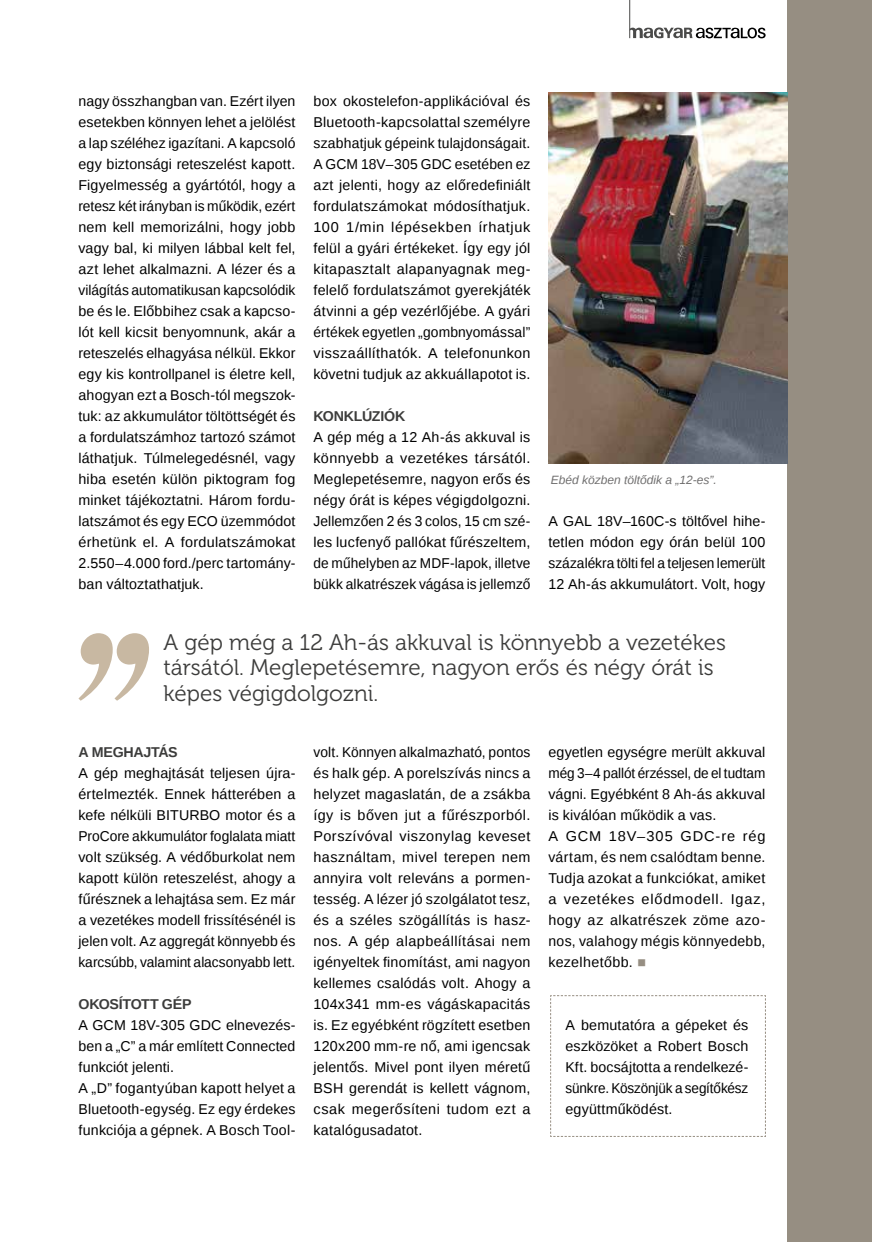
<style>
.page{position:relative;width:872px;height:1242px;background:#fff}
.page>*{position:absolute;margin:0;border:0;box-sizing:border-box;transform-origin:0 0}
.t1{font:22.5px/25.5px "Museo 300";color:#3c3c3b}
.t2{font:14.25px/21px "Liberation Sans";letter-spacing:.015em;color:#000;text-align:justify}
.t3{font:700 14.25px "Liberation Sans";letter-spacing:-.015em;color:#3c3c3b}
.t4{font:italic 12px "Liberation Sans";color:#706f6f}
.s1{color:#968e82}
</style>
<div class="page">
<div style="left:787px;top:0;width:85px;height:1242px;background:#968e82"></div>
<svg style="left:630px;top:27px;width:135px;height:11px"></svg>
<hr style="left:629px;top:0;width:1px;height:38px;background:#4a4a49">
<img style="left:548px;top:93px;width:240px;height:370px">
<svg style="left:78px;top:633px;width:71px;height:67px"></svg>
<svg style="left:550px;top:995px;width:216px;height:142px"></svg>
<p class="t2" style="left:78px;top:91px;width:218px">nagy összhangban van. Ezért ilyen esetekben könnyen lehet a jelölést a lap széléhez igazítani. A kapcsoló egy biztonsági reteszelést kapott.<br>Figyelmesség a gyártótól, hogy a retesz két irányban is működik, ezért nem kell memorizálni, hogy jobb vagy bal, ki milyen lábbal kelt fel, azt lehet alkalmazni. A lézer és a világítás automatikusan kapcsolódik be és le. Előbbihez csak a kapcso&shy;lót kell kicsit benyomnunk, akár a reteszelés elhagyása nélkül. Ekkor egy kis kontrollpanel is életre kell, ahogyan ezt a Bosch-tól megszok&shy;tuk: az akkumulátor töltöttségét és a fordulatszámhoz tartozó számot láthatjuk. Túlmelegedésnél, vagy hiba esetén külön piktogram fog minket tájékoztatni. Három fordu&shy;latszámot és egy ECO üzemmódot érhetünk el. A fordulatszámokat 2.550–4.000 ford./perc tartomány&shy;ban változtathatjuk.</p>
<p class="t2" style="left:313px;top:91px;width:218px">box okostelefon-applikációval és Bluetooth-kapcsolattal személyre szabhatjuk gépeink tulajdonságait.<br>A GCM 18V–305 GDC esetében ez azt jelenti, hogy az előredefiniált fordulatszámokat módosíthatjuk.<br>100 1/min lépésekben írhatjuk felül a gyári értékeket. Így egy jól kitapasztalt alapanyagnak meg&shy;felelő fordulatszámot gyerekjáték átvinni a gép vezérlőjébe. A gyári értékek egyetlen „gombnyomással” visszaállíthatók. A telefonunkon követni tudjuk az akkuállapotot is.</p>
<p class="t3" style="left:313px;top:406px;width:93px">KONKLÚZIÓK</p>
<p class="t2" style="left:313px;top:427px;width:218px">A gép még a 12 Ah-ás akkuval is könnyebb a vezetékes társától.<br>Meglepetésemre, nagyon erős és négy órát is képes végigdolgozni.<br>Jellemzően 2 és 3 colos, 15 cm szé&shy;les lucfenyő pallókat fűrészeltem, de műhelyben az MDF-lapok, illetve bükk alkatrészek vágása is jellemző</p>
<p class="t4" style="left:551px;top:472px;width:168px">Ebéd közben töltődik a „12-es”.</p>
<p class="t2" style="left:548px;top:511px;width:218px">A GAL 18V–160C-s töltővel hihe&shy;tetlen módon egy órán belül 100 százalékra tölti fel a teljesen lemerült 12 Ah-ás akkumulátort. Volt, hogy</p>
<h1 class="t1" style="left:163px;top:629px;width:564px">A gép még a 12 Ah-ás akkuval is könnyebb a vezetékes társától. Meglepetésemre, nagyon erős és négy órát is képes végigdolgozni.</h1>
<p class="t3" style="left:78px;top:742px;width:101px">A MEGHAJTÁS</p>
<p class="t2" style="left:78px;top:763px;width:218px">A gép meghajtását teljesen újra&shy;értelmezték. Ennek hátterében a kefe nélküli BITURBO motor és a ProCore akkumulátor foglalata miatt volt szükség. A védőburkolat nem kapott külön reteszelést, ahogy a fűrésznek a lehajtása sem. Ez már a vezetékes modell frissítésénél is jelen volt. Az aggregát könnyebb és karcsúbb, valamint alacsonyabb lett.</p>
<p class="t3" style="left:78px;top:994px;width:115px">OKOSÍTOTT GÉP</p>
<p class="t2" style="left:78px;top:1015px;width:218px;text-align:left">A GCM 18V-305 GDC elnevezés&shy;ben a „C” a már említett Connected funkciót jelenti.<br>A „D” fogantyúban kapott helyet a<br>Bluetooth-egység. Ez egy érdekes funkciója a gépnek. A Bosch Tool-</p>
<p class="t2" style="left:313px;top:742px;width:218px">volt. Könnyen alkalmazható, pontos és halk gép. A porelszívás nincs a helyzet magaslatán, de a zsákba így is bőven jut a fűrészporból.<br>Porszívóval viszonylag keveset használtam, mivel terepen nem annyira volt releváns a pormen&shy;tesség. A lézer jó szolgálatot tesz, és a széles szögállítás is hasz&shy;nos. A gép alapbeállításai nem igényeltek finomítást, ami nagyon kellemes csalódás volt. Ahogy a 104x341 mm-es vágáskapacitás is. Ez egyébként rögzített esetben 120x200 mm-re nő, ami igencsak jelentős. Mivel pont ilyen méretű BSH gerendát is kellett vágnom, csak megerősíteni tudom ezt a katalógusadatot.</p>
<p class="t2" style="left:548px;top:742px;width:218px;text-align:left">egyetlen egységre merült akkuval még 3–4 pallót érzéssel, de el tudtam vágni. Egyébként 8 Ah-ás akkuval is kiválóan működik a vas.<br>A GCM 18V–305 GDC-re rég vártam, és nem csalódtam benne.<br>Tudja azokat a funkciókat, amiket a vezetékes elődmodell. Igaz, hogy az alkatrészek zöme azo&shy;nos, valahogy mégis könnyedebb, kezelhetőbb. <span class="s1">■</span></p>
<p class="t2" style="left:565px;top:1015px;width:184px">A bemutatóra a gépeket és eszközöket a Robert Bosch Kft. bocsájtotta a rendelkezé&shy;sünkre. Köszönjük a segítőkész együttműködést.</p>
</div>
